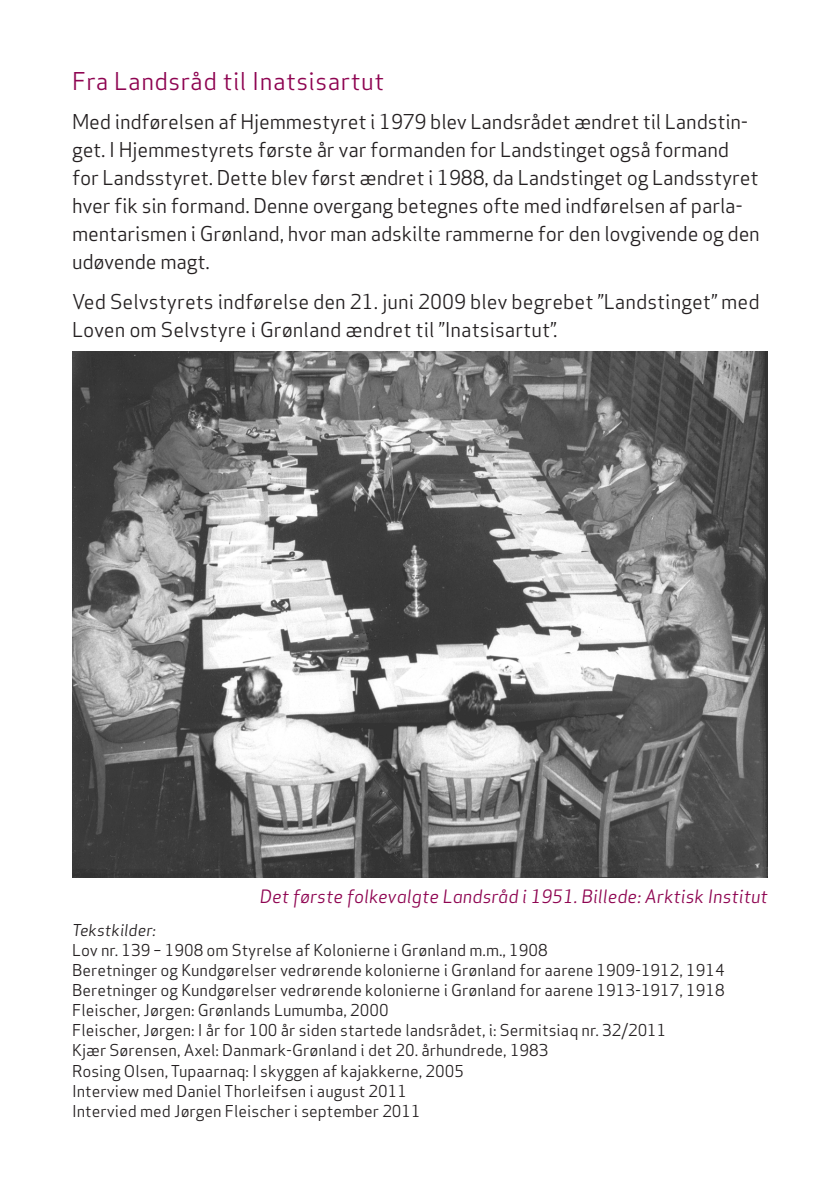
<style>
.page{position:relative;width:840px;height:1191px;background:#fff}
.page>*{position:absolute;margin:0;border:0;box-sizing:border-box;transform-origin:0 0}
.Overskrift_små_bogst{font:24px "Apex Sans";letter-spacing:.02em;color:#8e0451}
.Brød{font:20px/28px "Apex Sans";letter-spacing:-.01em;color:#231f20}
.Billedtekst{font:italic 18px "Apex Sans";color:#8e0451}
.Brød-2{font:16px/20px "Apex Sans";color:#231f20}
.s1{font-style:italic}
</style>
<div class="page">
<img style="left:72px;top:351px;width:695px;height:526px">
<p class="Overskrift_små_bogst" style="left:72px;top:62px;width:313px">Fra Landsråd til Inatsisartut</p>
<p class="Brød" style="left:72px;top:106px;width:689px">Med indførelsen af Hjemmestyret i 1979 blev Landsrådet ændret til Landstin&shy;get. I Hjemmestyrets første år var formanden for Landstinget også formand for Landsstyret. Dette blev først ændret i 1988, da Landstinget og Landsstyret hver fik sin formand. Denne overgang betegnes ofte med indførelsen af parla&shy;mentarismen i Grønland, hvor man adskilte rammerne for den lovgivende og den udøvende magt.</p>
<p class="Brød" style="left:72px;top:285px;width:688px">Ved Selvstyrets indførelse den 21. juni 2009 blev begrebet ”Landstinget” med<br>Loven om Selvstyre i Grønland ændret til ”Inatsisartut”.</p>
<p class="Billedtekst" style="left:259px;top:881px;width:509px">Det første folkevalgte Landsråd i 1951. Billede: Arktisk Institut</p>
<p class="Brød-2" style="left:72px;top:919px;width:477px"><span class="s1">Tekstkilder:<br></span>Lov nr. 139 – 1908 om Styrelse af Kolonierne i Grønland m.m., 1908</p>
<p class="Brød-2" style="left:72px;top:959px;width:653px">Beretninger og Kundgørelser vedrørende kolonierne i Grønland for aarene 1909-1912, 1914</p>
<p class="Brød-2" style="left:72px;top:979px;width:653px">Beretninger og Kundgørelser vedrørende kolonierne i Grønland for aarene 1913-1917, 1918</p>
<p class="Brød-2" style="left:72px;top:999px;width:318px">Fleischer, Jørgen: Grønlands Lumumba, 2000</p>
<p class="Brød-2" style="left:72px;top:1019px;width:595px">Fleischer, Jørgen: I år for 100 år siden startede landsrådet, i: Sermitsiaq nr. 32/2011</p>
<p class="Brød-2" style="left:72px;top:1039px;width:477px">Kjær Sørensen, Axel: Danmark-Grønland i det 20. århundrede, 1983<br>Rosing Olsen, Tupaarnaq: I skyggen af kajakkerne, 2005<br>Interview med Daniel Thorleifsen i august 2011</p>
<p class="Brød-2" style="left:72px;top:1099px;width:350px">Intervied med Jørgen Fleischer i september 2011</p>
</div>
